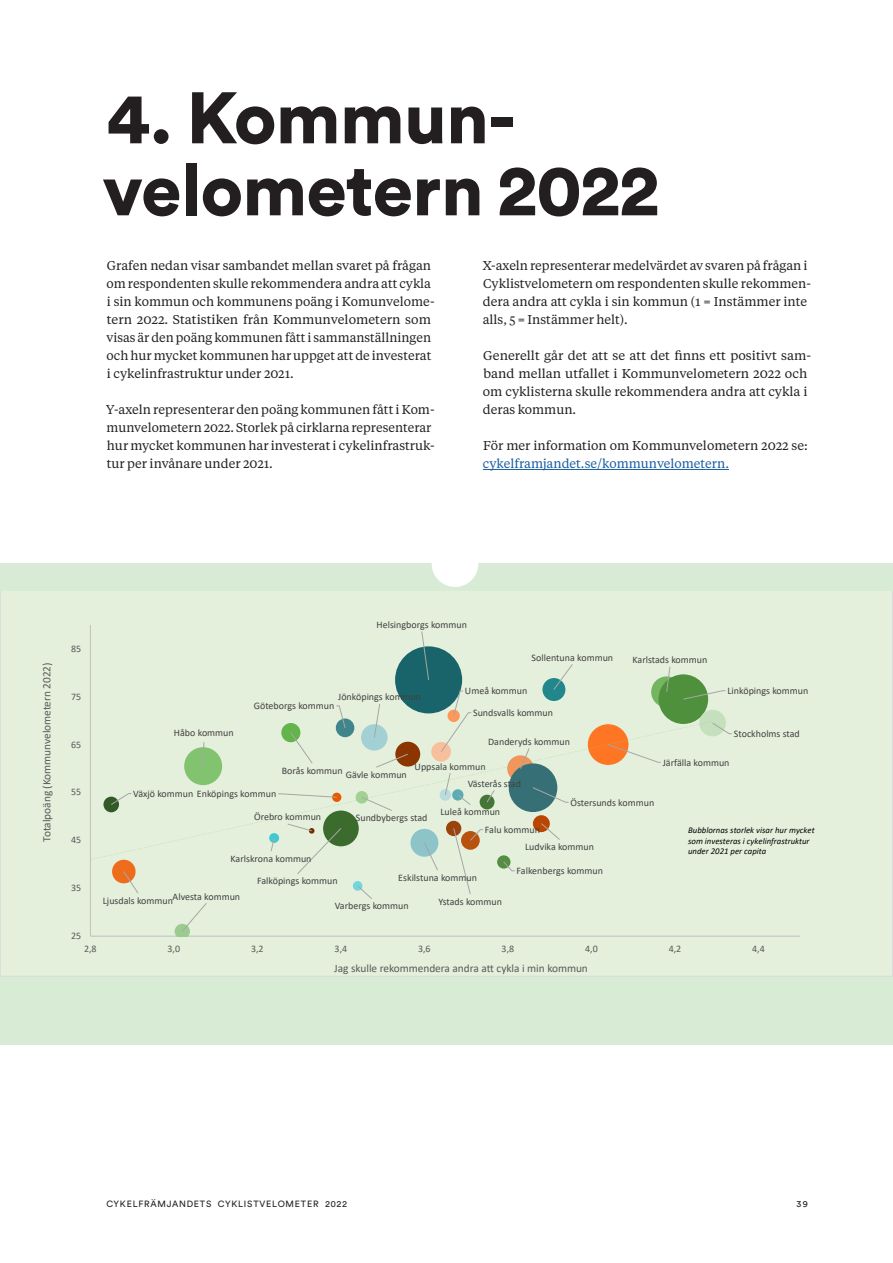
<style>
.page{position:relative;width:893px;height:1263px;background:#fff}
.page>*{position:absolute;margin:0;border:0;box-sizing:border-box;transform-origin:0 0}
.Rubrik{font:900 72px "Circular Std";letter-spacing:-.01em;color:#231f20}
.Brödtext{font:12.75px/18px "Tiempos Text";color:#231f20}
.t1{font:11.4px "Calibri";letter-spacing:-.005em;color:#595959}
.t2{font:9.9px "Calibri";color:#404040}
.t3{font:9.9px "Calibri";color:#595959}
.t4{font:9px "Circular Std";letter-spacing:.085em;color:#231f20}
.t5{font:italic 8.7px/10.6px "Calibri";color:#000}
.s1{color:#175d9e}
</style>
<div class="page">
<div style="left:0;top:563px;width:893px;height:482px;background:#d8ebd4"></div>
<div style="left:0;top:591px;width:893px;height:385px;background:#e4f0dc"></div>
<hr style="left:483px;top:469px;width:246px;height:1px;background:#175d9e">
<div style="left:432px;top:540px;width:46px;height:47px;background:#fff;border-radius:50%"></div>
<p class="Rubrik" style="left:106px;top:70px;width:412px">4. Kommun-</p>
<p class="Rubrik" style="left:102px;top:142px;width:558px">velometern 2022</p>
<p class="Brödtext" style="left:107px;top:256px;width:330px">Grafen nedan visar sambandet mellan svaret på frågan om respondenten skulle rekommendera andra att cykla i sin kommun och kommunens poäng i Komunvelome&shy;tern 2022. Statistiken från Kommunvelometern som visas är den poäng kommunen fått i sammanställningen och hur mycket kommunen har uppget att de investerat i cykelinfrastruktur under 2021.</p>
<p class="Brödtext" style="left:106px;top:400px;width:330px">Y-axeln representerar den poäng kommunen fått i Kom&shy;munvelometern 2022. Storlek på cirklarna representerar hur mycket kommunen har investerat i cykelinfrastruk&shy;tur per invånare under 2021.</p>
<p class="Brödtext" style="left:483px;top:256px;width:330px">X-axeln representerar medelvärdet av svaren på frågan i Cyklistvelometern om respondenten skulle rekommen&shy;dera andra att cykla i sin kommun (1 = Instämmer inte alls, 5 = Instämmer helt).</p>
<p class="Brödtext" style="left:483px;top:346px;width:330px">Generellt går det att se att det finns ett positivt sam&shy;band mellan utfallet i Kommunvelometern 2022 och om cyklisterna skulle rekommendera andra att cykla i deras kommun.</p>
<p class="Brödtext" style="left:483px;top:436px;width:326px">För mer information om Kommunvelometern 2022 se: <span class="s1">cykelframjandet.se/kommunvelometern.</span></p>
<p class="t1" style="left:39px;top:842px;width:181px;rotate:-90deg">Totalpoäng (Kommunvelometern 2022)</p>
<p class="t3" style="left:71px;top:641px;width:12px">85</p>
<p class="t3" style="left:71px;top:689px;width:12px">75</p>
<p class="t3" style="left:71px;top:737px;width:12px">65</p>
<p class="t3" style="left:71px;top:785px;width:12px">55</p>
<p class="t3" style="left:71px;top:833px;width:12px">45</p>
<p class="t3" style="left:71px;top:881px;width:12px">35</p>
<p class="t3" style="left:71px;top:929px;width:12px">25</p>
<p class="t2" style="left:174px;top:726px;width:61px">Håbo kommun</p>
<p class="t2" style="left:377px;top:618px;width:92px">Helsingborgs kommun</p>
<p class="t2" style="left:532px;top:650px;width:83px">Sollentuna kommun</p>
<p class="t2" style="left:338px;top:690px;width:84px">Jönköpings kommun</p>
<p class="t2" style="left:254px;top:699px;width:82px">Göteborgs kommun</p>
<p class="t2" style="left:465px;top:684px;width:64px">Umeå kommun</p>
<p class="t2" style="left:473px;top:706px;width:82px">Sundsvalls kommun</p>
<p class="t2" style="left:488px;top:734px;width:83px">Danderyds kommun</p>
<p class="t2" style="left:282px;top:763px;width:62px">Borås kommun</p>
<p class="t2" style="left:346px;top:767px;width:63px">Gävle kommun</p>
<p class="t2" style="left:415px;top:759px;width:72px">Uppsala kommun</p>
<p class="t2" style="left:468px;top:776px;width:55px">Västerås stad</p>
<p class="t2" style="left:632px;top:653px;width:76px">Karlstads kommun</p>
<p class="t2" style="left:727px;top:684px;width:82px">Linköpings kommun</p>
<p class="t2" style="left:734px;top:727px;width:67px">Stockholms stad</p>
<p class="t2" style="left:663px;top:755px;width:68px">Järfälla kommun</p>
<p class="t2" style="left:133px;top:787px;width:144px">Växjö kommun Enköpings kommun</p>
<p class="t2" style="left:254px;top:810px;width:69px">Örebro kommun</p>
<p class="t2" style="left:231px;top:852px;width:83px">Karlskrona kommun</p>
<p class="t2" style="left:257px;top:874px;width:82px">Falköpings kommun</p>
<p class="t2" style="left:356px;top:811px;width:73px">Sundbybergs stad</p>
<p class="t2" style="left:440px;top:805px;width:61px">Luleå kommun</p>
<p class="t2" style="left:485px;top:823px;width:56px">Falu kommun</p>
<p class="t2" style="left:570px;top:795px;width:85px">Östersunds kommun</p>
<p class="t2" style="left:525px;top:840px;width:70px">Ludvika kommun</p>
<p class="t2" style="left:398px;top:870px;width:80px">Eskilstuna kommun</p>
<p class="t2" style="left:517px;top:864px;width:88px">Falkenbergs kommun</p>
<p class="t2" style="left:173px;top:889px;width:69px">Alvesta kommun</p>
<p class="t2" style="left:103px;top:893px;width:72px">Ljusdals kommun</p>
<p class="t2" style="left:335px;top:899px;width:75px">Varbergs kommun</p>
<p class="t2" style="left:438px;top:894px;width:65px">Ystads kommun</p>
<p class="t5" style="left:688px;top:824px;width:128px">Bubblornas storlek visar hur mycket som investeras i cykelinfrastruktur under 2021 per capita</p>
<p class="t3" style="left:84px;top:942px;width:14px">2,8</p>
<p class="t3" style="left:168px;top:942px;width:14px">3,0</p>
<p class="t3" style="left:251px;top:942px;width:14px">3,2</p>
<p class="t3" style="left:335px;top:942px;width:14px">3,4</p>
<p class="t3" style="left:418px;top:942px;width:14px">3,6</p>
<p class="t3" style="left:502px;top:942px;width:14px">3,8</p>
<p class="t3" style="left:585px;top:942px;width:14px">4,0</p>
<p class="t3" style="left:669px;top:942px;width:14px">4,2</p>
<p class="t3" style="left:752px;top:942px;width:14px">4,4</p>
<p class="t1" style="left:334px;top:960px;width:255px">Jag skulle rekommendera andra att cykla i min kommun</p>
<p class="t4" style="left:106px;top:1198px;width:242px">CYKELFRÄMJANDETS CYKLISTVELOMETER 2022</p>
<p class="t4" style="left:796px;top:1198px;width:13px">39</p>
</div>
